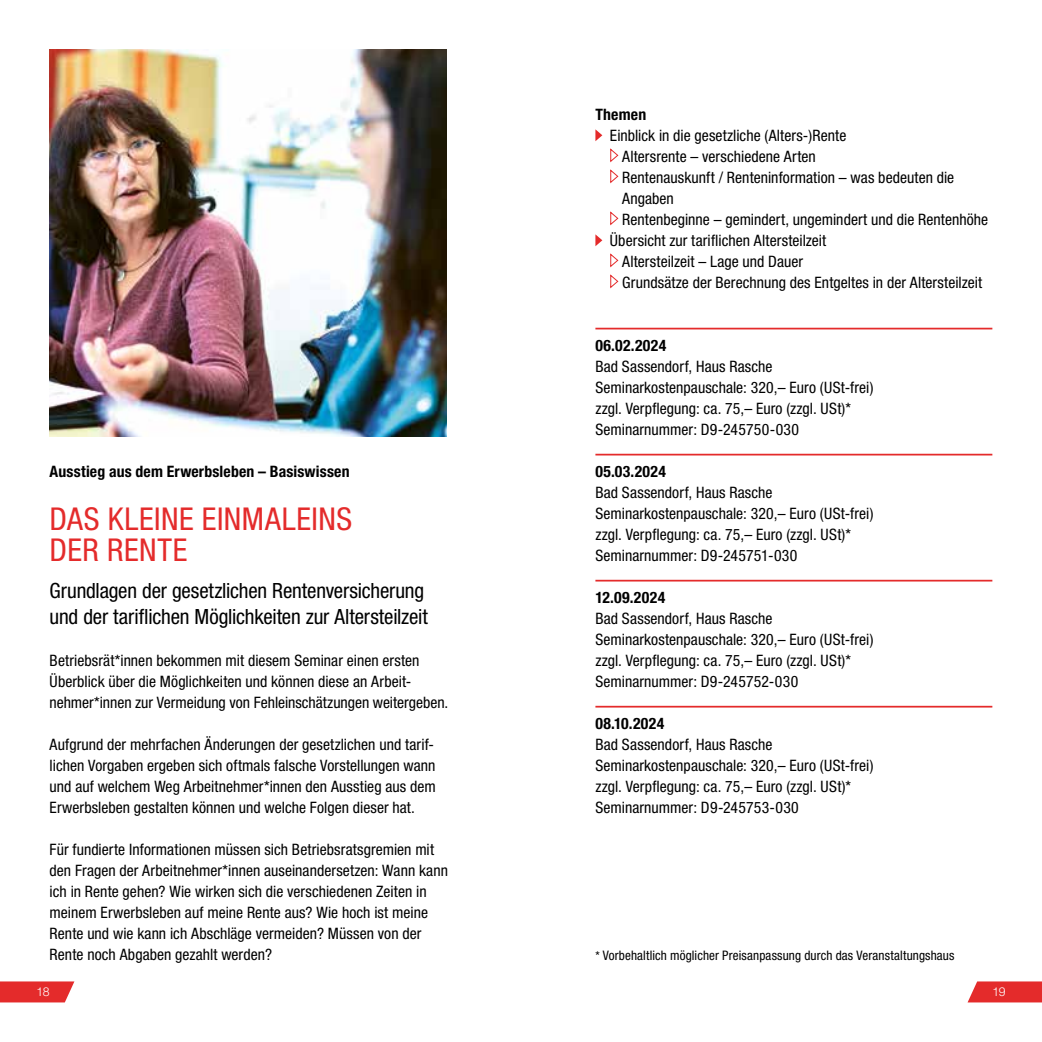
<style>
.page{position:relative;width:1042px;height:1042px;background:#fff}
.page>*{position:absolute;margin:0;border:0;box-sizing:border-box;transform-origin:0 0}
.t1{font:condensed 31.5px/31.5px "Helvetica Neue LT Std";letter-spacing:.015em;color:#e42b2b}
.t2{font:condensed 21px/26.2px "Helvetica Neue LT Std";letter-spacing:-.01em;color:#000}
.t3{font:condensed 15.75px/21px "Helvetica Neue LT Std";color:#000}
.t4{font:700 condensed 15.75px "Helvetica Neue LT Std";letter-spacing:.015em;color:#000}
.t5{font:condensed 13.12px "Helvetica Neue LT Std";letter-spacing:.01em;color:#000}
.t6{font:300 12.25px "Helvetica Neue LT Std";color:#fff}
.s1{font-size:12.25px}
</style>
<div class="page">
<hr style="left:595px;top:328px;width:397px;height:1px;background:#e42b2b">
<hr style="left:595px;top:454px;width:397px;height:1px;background:#e42b2b">
<hr style="left:595px;top:580px;width:397px;height:1px;background:#e42b2b">
<hr style="left:595px;top:706px;width:397px;height:1px;background:#e42b2b">
<svg style="left:595px;top:129px;width:7px;height:12px"></svg>
<svg style="left:610px;top:148px;width:9px;height:36px"></svg>
<svg style="left:610px;top:211px;width:9px;height:15px"></svg>
<svg style="left:595px;top:234px;width:7px;height:12px"></svg>
<svg style="left:610px;top:253px;width:9px;height:36px"></svg>
<img style="left:50px;top:50px;width:396px;height:387px">
<svg style="left:967px;top:981px;width:75px;height:21px;background:#e63e3e"></svg>
<svg style="left:0;top:981px;width:74px;height:21px;background:#e63b3b"></svg>
<p class="t4" style="left:50px;top:462px;width:301px">Ausstieg aus dem Erwerbsleben – Basiswissen</p>
<h1 class="t1" style="left:50px;top:503px;width:304px">DAS KLEINE EINMALEINS<br>DER RENTE</h1>
<h2 class="t2" style="left:50px;top:577px;width:380px">Grundlagen der gesetzlichen Rentenversicherung und der tariflichen Möglichkeiten zur Altersteilzeit</h2>
<p class="t3" style="left:50px;top:650px;width:400px">Betriebsrät*innen bekommen mit diesem Seminar einen ersten<br>Überblick über die Möglichkeiten und können diese an Arbeit&shy;nehmer*innen zur Vermeidung von Fehleinschätzungen weitergeben.</p>
<p class="t3" style="left:50px;top:734px;width:388px;text-align:justify">Aufgrund der mehrfachen Änderungen der gesetzlichen und tarif&shy;lichen Vorgaben ergeben sich oftmals falsche Vorstellungen wann und auf welchem Weg Arbeitnehmer*innen den Ausstieg aus dem Erwerbsleben gestalten können und welche Folgen dieser hat.</p>
<p class="t3" style="left:50px;top:839px;width:400px">Für fundierte Informationen müssen sich Betriebsratsgremien mit den Fragen der Arbeitnehmer*innen auseinandersetzen: Wann kann ich in Rente gehen? Wie wirken sich die verschiedenen Zeiten in meinem Erwerbsleben auf meine Rente aus? Wie hoch ist meine Rente und wie kann ich Abschläge vermeiden? Müssen von der Rente noch Abgaben gezahlt werden?</p>
<p class="t4" style="left:595px;top:105px;width:52px">Themen</p>
<p class="t3" style="left:610px;top:125px;width:238px">Einblick in die gesetzliche (Alters-)Rente</p>
<p class="t3" style="left:622px;top:146px;width:195px">Altersrente – verschiedene Arten</p>
<p class="t3" style="left:622px;top:167px;width:334px">Rentenauskunft / Renteninformation – was bedeuten die</p>
<p class="t3" style="left:622px;top:188px;width:53px">Angaben</p>
<p class="t3" style="left:622px;top:209px;width:367px">Rentenbeginne – gemindert, ungemindert und die Rentenhöhe</p>
<p class="t3" style="left:610px;top:230px;width:218px">Übersicht zur tariflichen Altersteilzeit</p>
<p class="t3" style="left:622px;top:251px;width:183px">Altersteilzeit – Lage und Dauer</p>
<p class="t3" style="left:622px;top:272px;width:361px">Grundsätze der Berechnung des Entgeltes in der Altersteilzeit</p>
<p class="t4" style="left:595px;top:336px;width:72px">06.02.2024</p>
<p class="t3" style="left:595px;top:356px;width:280px">Bad Sassendorf, Haus Rasche Seminarkostenpauschale: 320,– Euro (USt-frei) zzgl. Verpflegung: ca. 75,– Euro (zzgl. USt)* Seminarnummer: D9-245750-030</p>
<p class="t4" style="left:595px;top:462px;width:72px">05.03.2024</p>
<p class="t3" style="left:595px;top:482px;width:280px">Bad Sassendorf, Haus Rasche Seminarkostenpauschale: 320,– Euro (USt-frei) zzgl. Verpflegung: ca. 75,– Euro (zzgl. USt)* Seminarnummer: D9-245751-030</p>
<p class="t4" style="left:595px;top:588px;width:71px">12.09.2024</p>
<p class="t3" style="left:595px;top:608px;width:280px">Bad Sassendorf, Haus Rasche Seminarkostenpauschale: 320,– Euro (USt-frei) zzgl. Verpflegung: ca. 75,– Euro (zzgl. USt)* Seminarnummer: D9-245752-030</p>
<p class="t4" style="left:595px;top:714px;width:70px">08.10.2024</p>
<p class="t3" style="left:595px;top:734px;width:280px">Bad Sassendorf, Haus Rasche Seminarkostenpauschale: 320,– Euro (USt-frei) zzgl. Verpflegung: ca. 75,– Euro (zzgl. USt)* Seminarnummer: D9-245753-030</p>
<p class="t5" style="left:595px;top:948px;width:360px"><span class="s1">*</span> Vorbehaltlich möglicher Preisanpassung durch das Veranstaltungshaus</p>
<p class="t6" style="left:36px;top:984px;width:15px">18</p>
<p class="t6" style="left:992px;top:984px;width:15px">19</p>
</div>
